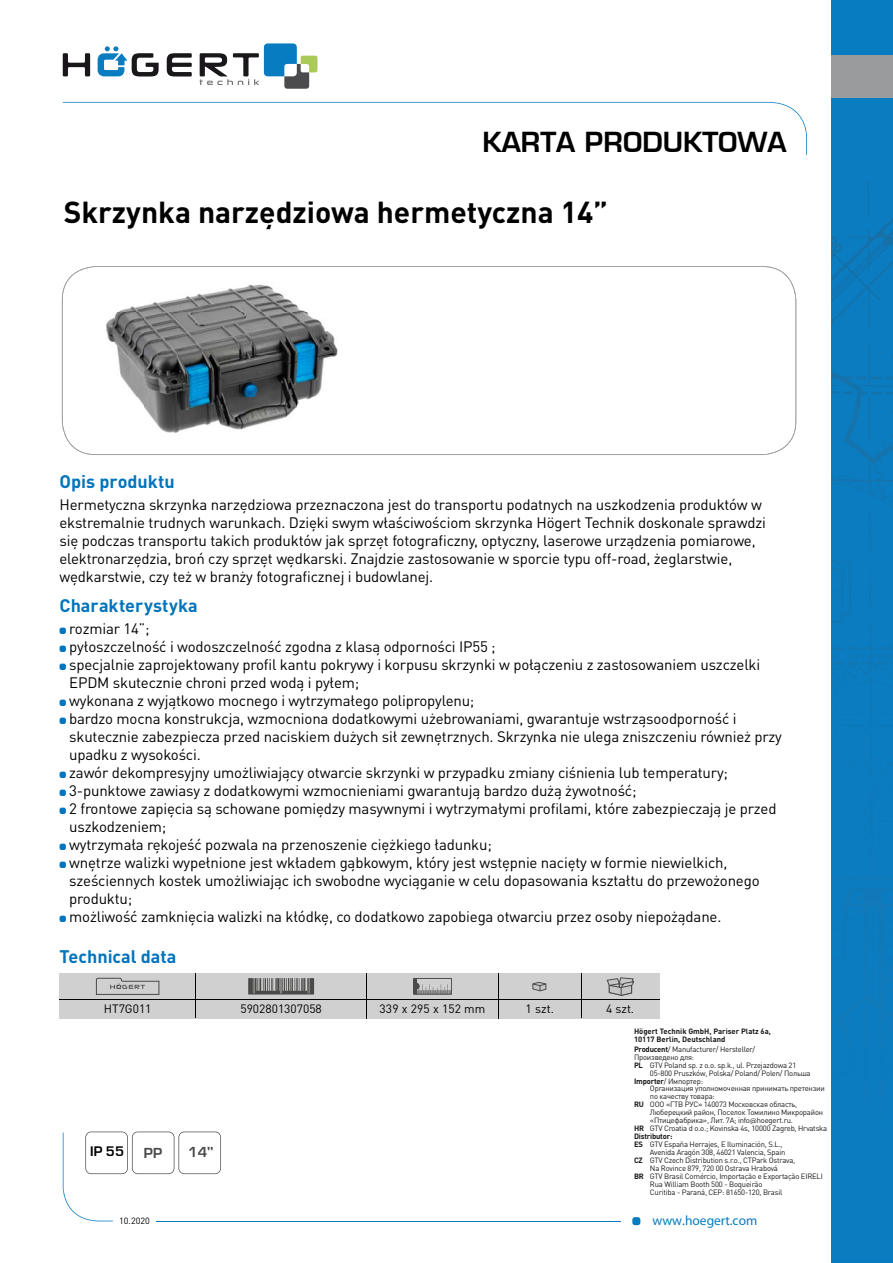
<style>
.page{position:relative;width:893px;height:1263px;background:#fff}
.page>*{position:absolute;margin:0;border:0;box-sizing:border-box;transform-origin:0 0}
.t1{font:700 30px "DIN Pro";color:#000}
.t2{font:700 27px "Euromode";color:#000}
.t3{font:700 18px "DIN Pro";color:#0074bc}
.t4{font:15px/18px "DIN Pro";letter-spacing:-.01em;color:#000}
.t5{font:13.5px "Myriad Pro";color:#077cc0}
.t6{font:700 13.5px "Euromode";color:#4a4a49}
.t7{font:700 13.5px "Euromode";color:#4a4a49}
.t8{font:700 12.9px "Euromode";color:#000}
.t9{font:12px "DIN Pro";color:#000}
.t10{font:9px "DIN Pro";color:#000}
.t11{font:7.65px "DIN Pro";letter-spacing:-.025em;color:#1a171b}
.t12{font:700 7.65px/7.9px "DIN Pro";color:#1a171b}
.t13{font:700 7.65px "DIN Pro";letter-spacing:-.025em;color:#1a171b}
.s1{font-style:inherit}
.s2{font-weight:700}
.s3{font-family:"Merel"}
</style>
<div class="page">
<svg style="left:63px;top:53px;width:27px;height:23px"></svg>
<svg style="left:167px;top:53px;width:25px;height:24px"></svg>
<svg style="left:97px;top:46px;width:62px;height:31px"></svg>
<svg style="left:200px;top:43px;width:117px;height:46px"></svg>
<div style="left:632px;top:1217px;width:8px;height:8px;background:#077cc0;border-radius:3px"></div>
<svg style="left:63px;top:102px;width:744px;height:53px"></svg>
<hr style="left:156px;top:1220px;width:464px;height:1px;background:#077cc0">
<div style="left:831px;top:0;width:62px;height:1263px;background:#077cc0"></div>
<img style="left:831px;top:236px;width:37px;height:28px">
<img style="left:831px;top:273px;width:51px;height:55px">
<img style="left:869px;top:222px;width:24px;height:36px">
<img style="left:868px;top:181px;width:1px;height:36px">
<svg style="left:833px;top:244px;width:9px;height:9px"></svg>
<img style="left:849px;top:222px;width:40px;height:26px">
<svg style="left:831px;top:341px;width:62px;height:565px"></svg>
<img style="left:838px;top:906px;width:55px;height:191px">
<img style="left:831px;top:877px;width:62px;height:2px">
<img style="left:848px;top:647px;width:45px;height:3px">
<div style="left:831px;top:56px;width:62px;height:42px;background:#9a9b9d"></div>
<svg style="left:62px;top:266px;width:734px;height:189px"></svg>
<svg style="left:60px;top:628px;width:6px;height:6px"></svg>
<svg style="left:60px;top:646px;width:6px;height:6px"></svg>
<svg style="left:60px;top:664px;width:6px;height:6px"></svg>
<svg style="left:60px;top:700px;width:6px;height:6px"></svg>
<svg style="left:60px;top:718px;width:6px;height:6px"></svg>
<svg style="left:60px;top:772px;width:6px;height:6px"></svg>
<svg style="left:60px;top:790px;width:6px;height:6px"></svg>
<svg style="left:60px;top:808px;width:6px;height:6px"></svg>
<svg style="left:60px;top:844px;width:6px;height:6px"></svg>
<svg style="left:60px;top:862px;width:6px;height:6px"></svg>
<svg style="left:60px;top:916px;width:6px;height:6px"></svg>
<div style="left:60px;top:973px;width:600px;height:45px;background:#d0d0d0"></div>
<hr style="left:499px;top:999px;width:82px;height:1px;background:#000">
<hr style="left:581px;top:999px;width:78px;height:1px;background:#000">
<svg style="left:581px;top:973px;width:1px;height:45px"></svg>
<hr style="left:60px;top:999px;width:136px;height:1px;background:#000">
<hr style="left:196px;top:999px;width:170px;height:1px;background:#000">
<svg style="left:366px;top:973px;width:1px;height:45px"></svg>
<svg style="left:498px;top:973px;width:1px;height:45px"></svg>
<hr style="left:366px;top:999px;width:133px;height:1px;background:#000">
<svg style="left:96px;top:978px;width:63px;height:17px"></svg>
<svg style="left:248px;top:978px;width:66px;height:16px"></svg>
<svg style="left:413px;top:978px;width:39px;height:16px"></svg>
<svg style="left:532px;top:982px;width:14px;height:9px"></svg>
<svg style="left:606px;top:977px;width:29px;height:19px"></svg>
<svg style="left:63px;top:1131px;width:158px;height:90px"></svg>
<img style="left:94px;top:270px;width:255px;height:170px">
<h2 class="t2" style="left:482px;top:125px;width:306px">KARTA PRODUKTOWA</h2>
<h1 class="t1" style="left:64px;top:192px;width:546px">Skrzynka narzędziowa hermetyczna 14”</h1>
<p class="t3" style="left:60px;top:469px;width:117px">Opis produktu</p>
<p class="t4" style="left:60px;top:495px;width:708px">Hermetyczna skrzynka narzędziowa przeznaczona jest do transportu podatnych na uszkodzenia produktów w ekstremalnie trudnych warunkach. Dzięki swym właściwościom skrzynka Högert Technik doskonale sprawdzi się podczas transportu takich produktów jak sprzęt fotograficzny, optyczny, laserowe urządzenia pomiarowe, elektronarzędzia, broń czy sprzęt wędkarski. Znajdzie zastosowanie w sporcie typu off-road, żeglarstwie, wędkarstwie, czy też w branży fotograficznej i budowlanej.</p>
<p class="t3" style="left:60px;top:593px;width:140px">Charakterystyka</p>
<p class="t4" style="left:69px;top:619px;width:714px">rozmiar 14”;<br>pyłoszczelność i wodoszczelność zgodna z klasą odporności IP55 ;<br>specjalnie zaprojektowany profil kantu pokrywy i korpusu skrzynki w połączeniu z zastosowaniem uszczelki EPDM skutecznie chroni przed wodą i pyłem;<br>wykonana z wyjątkowo mocnego i wytrzymałego polipropylenu;<br>bardzo mocna konstrukcja, wzmocniona dodatkowymi użebrowaniami, gwarantuje wstrząsoodporność i skutecznie zabezpiecza przed naciskiem dużych sił zewnętrznych. Skrzynka nie ulega zniszczeniu również przy upadku z wysokości.<br>zawór dekompresyjny umożliwiający otwarcie skrzynki w przypadku zmiany ciśnienia lub temperatury; 3-punktowe zawiasy z dodatkowymi wzmocnieniami gwarantują bardzo dużą żywotność;<br>2 frontowe zapięcia są schowane pomiędzy masywnymi i wytrzymałymi profilami, które zabezpieczają je przed uszkodzeniem;<br>wytrzymała rękojeść pozwala na przenoszenie ciężkiego ładunku;<br>wnętrze walizki wypełnione jest wkładem gąbkowym, który jest wstępnie nacięty w formie niewielkich, sześciennych kostek umożliwiając ich swobodne wyciąganie w celu dopasowania kształtu do przewożonego produktu;<br>możliwość zamknięcia walizki na kłódkę, co dodatkowo zapobiega otwarciu przez osoby niepożądane.</p>
<p class="t3" style="left:60px;top:944px;width:118px">Technical data</p>
<p class="t9" style="left:104px;top:1001px;width:49px">HT7G011</p>
<p class="t9" style="left:240px;top:1001px;width:83px">5902801307058</p>
<p class="t9" style="left:380px;top:1001px;width:107px">339 x 295 x 152 mm</p>
<p class="t9" style="left:526px;top:1001px;width:30px">1 szt.</p>
<p class="t9" style="left:606px;top:1001px;width:29px">4 szt.</p>
<p class="t8" style="left:90px;top:1144px;width:35px">IP 5<span class="s1">5</span></p>
<p class="t7" style="left:144px;top:1144px;width:20px">PP</p>
<p class="t6" style="left:188px;top:1143px;width:27px">14"</p>
<p class="t10" style="left:119px;top:1214px;width:32px">10.2020</p>
<p class="t12" style="left:634px;top:1027px;width:138px">Högert Technik GmbH, Pariser Platz 6a,<br>10117 Berlin, Deutschland</p>
<p class="t11" style="left:634px;top:1044px;width:123px"><span class="s2">Producent</span>/ Manufacturer/ Hersteller/</p>
<p class="t11" style="left:634px;top:1052px;width:62px">Произведено для:</p>
<p class="t11" style="left:634px;top:1059px;width:164px"><span class="s2">PL</span> GTV Poland sp. z o.o. sp.k., ul. Przejazdowa 21</p>
<p class="t11" style="left:650px;top:1067px;width:162px">05-800 Pruszków, Polska/ Poland/ Polen/ Польша</p>
<p class="t11" style="left:634px;top:1075px;width:71px"><span class="s2">Importer</span>/ Импортер:</p>
<p class="t11" style="left:650px;top:1083px;width:176px">Организация уполномоченная принимать претензии</p>
<p class="t11" style="left:650px;top:1091px;width:66px">по качеству товара:</p>
<p class="t11" style="left:634px;top:1099px;width:165px"><span class="s2">RU</span> ООО «ГТВ РУС» 140073 Московская область,</p>
<p class="t11" style="left:650px;top:1107px;width:175px">Люберецкий район, Поселок Томилино Микрорайон</p>
<p class="t11" style="left:650px;top:1115px;width:144px">«Птицефабрика», Лит. 7А; info<span class="s3">@</span>hoegert.ru.</p>
<p class="t11" style="left:634px;top:1123px;width:195px"><span class="s2">HR</span> GTV Croatia d o.o.; Kovinska 4s, 10000 Zagreb, Hrvatska</p>
<p class="t13" style="left:634px;top:1131px;width:40px">Distributor:</p>
<p class="t11" style="left:634px;top:1139px;width:150px"><span class="s2">ES</span> GTV España Herrajes, E Iluminación, S.L.,</p>
<p class="t11" style="left:650px;top:1147px;width:137px">Avenida Aragón 308, 46021 Valencia, Spain</p>
<p class="t11" style="left:634px;top:1155px;width:163px"><span class="s2">CZ</span> GTV Czech Distribution s.r.o., CTPark Ostrava,</p>
<p class="t11" style="left:650px;top:1163px;width:129px">Na Rovince 879, 720 00 Ostrava Hrabová</p>
<p class="t11" style="left:634px;top:1171px;width:190px"><span class="s2">BR</span> GTV Brasil Comércio, Importação e Exportação EIRELI</p>
<p class="t11" style="left:650px;top:1179px;width:114px">Rua William Booth 500 - Boqueirão</p>
<p class="t11" style="left:650px;top:1187px;width:134px">Curitiba - Paraná, CEP: 81650-120, Brasil</p>
<p class="t5" style="left:652px;top:1212px;width:106px">www.hoegert.com</p>
</div>
